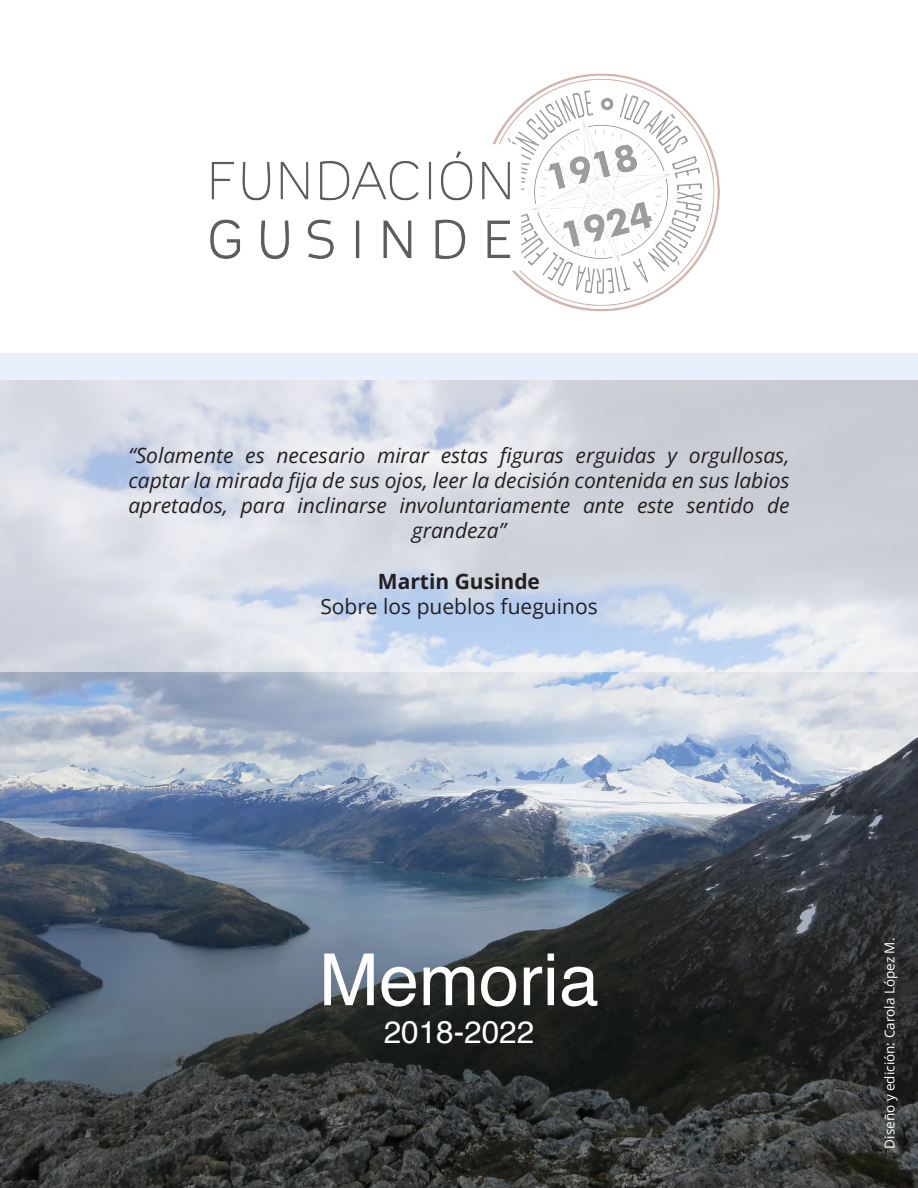
<style>
.page{position:relative;width:918px;height:1188px;background:#fff}
.page>*{position:absolute;margin:0;border:0;box-sizing:border-box;transform-origin:0 0}
.t1{font:72px "Helvetica";color:#fff}
.t2{font:31.5px "Helvetica";color:#fff}
.t3{font:italic 21px/25.2px "Open Sans";color:#231f20;text-align:center}
.t4{font:21px "Open Sans";color:#231f20}
.t5{font:700 21px "Open Sans";color:#231f20}
.t6{font:13.5px "Open Sans";color:#fff}
</style>
<div class="page">
<div style="left:0;top:353px;width:918px;height:263px;background:#e8f0fe"></div>
<img style="left:210px;top:73px;width:510px;height:239px">
<img style="left:0;top:672px;width:918px;height:516px">
<svg style="left:0;top:381px;width:918px;height:291px;background:#d3d9e3"></svg>
<p class="t3" style="left:128px;top:442px;width:663px">“Solamente es necesario mirar estas figuras erguidas y orgullosas, captar la mirada fija de sus ojos, leer la decisión contenida en sus labios apretados, para inclinarse involuntariamente ante este sentido de grandeza”</p>
<p class="t5" style="left:378px;top:567px;width:164px">Martin Gusinde</p>
<p class="t4" style="left:320px;top:592px;width:279px">Sobre los pueblos fueguinos</p>
<p class="t1" style="left:319px;top:924px;width:282px">Memoria</p>
<p class="t2" style="left:384px;top:1008px;width:152px">2018-2022</p>
<p class="t6" style="left:880px;top:1149px;width:212px;rotate:-90deg">Diseño y edición: Carola López M.</p>
</div>
